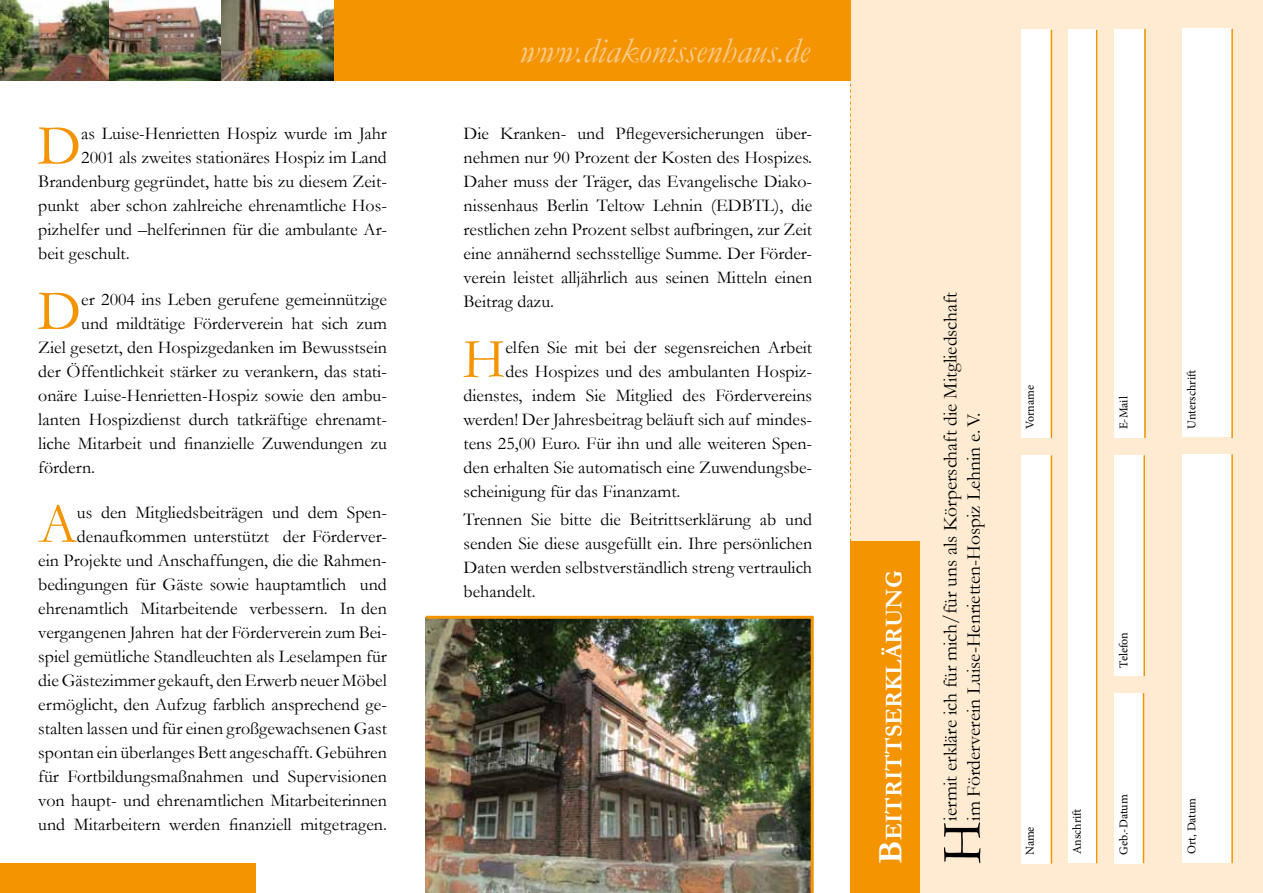
<style>
.page{position:relative;width:1263px;height:893px;background:#fff}
.page>*{position:absolute;margin:0;border:0;box-sizing:border-box;transform-origin:0 0}
.t1{font:57px "Garamond";color:#000}
.t2{font:56.55px "Garamond";color:#f39400}
.t3{font:italic 36px "Garamond";color:#fbcb8c}
.t4{font:700 24.15px "Garamond";color:#fff}
.t5{font:19.5px/23.4px "Garamond";color:#000}
.t6{font:18px/24px "Garamond";color:#000;text-align:justify}
.t7{font:12px "Minion Pro";letter-spacing:-.005em;color:#000}
.s1{font-size:34.5px}
</style>
<div class="page">
<div style="left:850px;top:0;width:413px;height:893px;background:#feebd2"></div>
<div style="left:850px;top:541px;width:70px;height:352px;background:#f39400"></div>
<div style="left:1021px;top:455px;width:30px;height:409px;background:#fff"></div>
<div style="left:1021px;top:30px;width:30px;height:408px;background:#fff"></div>
<div style="left:1068px;top:29px;width:29px;height:834px;background:#fff"></div>
<div style="left:1114px;top:693px;width:30px;height:170px;background:#fff"></div>
<div style="left:1114px;top:455px;width:30px;height:221px;background:#fff"></div>
<div style="left:1114px;top:30px;width:30px;height:408px;background:#fff"></div>
<div style="left:1182px;top:454px;width:50px;height:409px;background:#fff"></div>
<div style="left:1182px;top:29px;width:50px;height:408px;background:#fff"></div>
<hr style="left:1231px;top:454px;width:2px;height:409px;background:#f39400">
<hr style="left:1231px;top:29px;width:2px;height:409px;background:#f39400">
<hr style="left:1143px;top:693px;width:1px;height:170px;background:#f39400">
<hr style="left:1143px;top:455px;width:2px;height:221px;background:#f39400">
<hr style="left:1144px;top:29px;width:2px;height:409px;background:#f39400">
<hr style="left:1096px;top:30px;width:1px;height:833px;background:#f39400">
<hr style="left:1051px;top:455px;width:1px;height:409px;background:#f39400">
<hr style="left:1051px;top:30px;width:1px;height:408px;background:#f39400">
<svg style="left:850px;top:83px;width:1px;height:458px"></svg>
<div style="left:281px;top:0;width:570px;height:81px;background:#f39400"></div>
<img style="left:426px;top:617px;width:385px;height:276px">
<img style="left:0;top:0;width:334px;height:81px">
<div style="left:0;top:863px;width:255px;height:30px;background:#f39400"></div>
<hr style="left:427px;top:616px;width:385px;height:3px;background:#f39400">
<hr style="left:811px;top:619px;width:3px;height:274px;background:#f39400">
<h2 class="t2" style="left:38px;top:108px;width:45px">D</h2>
<p class="t6" style="left:81px;top:121px;width:307px">as Luise-Henrietten Hospiz wurde im Jahr</p>
<p class="t6" style="left:81px;top:145px;width:307px">2001 als zweites stationäres Hospiz im Land</p>
<p class="t6" style="left:38px;top:169px;width:350px">Brandenburg gegründet, hatte bis zu diesem Zeit-</p>
<p class="t6" style="left:38px;top:193px;width:350px">punkt aber schon zahlreiche ehrenamtliche Hos-</p>
<p class="t6" style="left:38px;top:217px;width:350px">pizhelfer und –helferinnen für die ambulante Ar-</p>
<p class="t6" style="left:38px;top:241px;width:93px">beit geschult.</p>
<h2 class="t2" style="left:38px;top:273px;width:45px">D</h2>
<p class="t6" style="left:81px;top:286px;width:307px">er 2004 ins Leben gerufene gemeinnützige</p>
<p class="t6" style="left:81px;top:310px;width:307px">und mildtätige Förderverein hat sich zum</p>
<p class="t6" style="left:38px;top:334px;width:350px">Ziel gesetzt, den Hospizgedanken im Bewusstsein</p>
<p class="t6" style="left:38px;top:358px;width:350px">der Öffentlichkeit stärker zu verankern, das stati-</p>
<p class="t6" style="left:38px;top:382px;width:350px">onäre Luise-Henrietten-Hospiz sowie den ambu-</p>
<p class="t6" style="left:38px;top:406px;width:350px">lanten Hospizdienst durch tatkräftige ehrenamt-</p>
<p class="t6" style="left:38px;top:430px;width:350px">liche Mitarbeit und finanzielle Zuwendungen zu</p>
<p class="t6" style="left:38px;top:454px;width:58px">fördern.</p>
<h2 class="t2" style="left:39px;top:486px;width:40px">A</h2>
<p class="t6" style="left:38px;top:500px;width:350px;text-align:right">us den Mitgliedsbeiträgen und dem Spen&shy;denaufkommen unterstützt der Förderver-<br>ein Projekte und Anschaffungen, die die Rahmen&shy;bedingungen für Gäste sowie hauptamtlich und ehrenamtlich Mitarbeitende verbessern. In den vergangenen Jahren hat der Förderverein zum Bei&shy;spiel gemütliche Standleuchten als Leselampen für die Gästezimmer gekauft, den Erwerb neuer Möbel ermöglicht, den Aufzug farblich ansprechend ge&shy;stalten lassen und für einen großgewachsenen Gast spontan ein überlanges Bett angeschafft. Gebühren für Fortbildungsmaßnahmen und Supervisionen von haupt- und ehrenamtlichen Mitarbeiterinnen und Mitarbeitern werden finanziell mitgetragen.</p>
<h3 class="t3" style="left:519px;top:26px;width:292px">www.diakonissenhaus.de</h3>
<p class="t6" style="left:463px;top:121px;width:350px">Die Kranken- und Pflegeversicherungen über&shy;nehmen nur 90 Prozent der Kosten des Hospizes.<br>Daher muss der Träger, das Evangelische Diako&shy;nissenhaus Berlin Teltow Lehnin (EDBTL), die restlichen zehn Prozent selbst aufbringen, zur Zeit eine annähernd sechsstellige Summe. Der Förder&shy;verein leistet alljährlich aus seinen Mitteln einen Beitrag dazu.</p>
<h2 class="t2" style="left:462px;top:321px;width:44px">H</h2>
<p class="t6" style="left:505px;top:334px;width:308px">elfen Sie mit bei der segensreichen Arbeit</p>
<p class="t6" style="left:505px;top:358px;width:308px">des Hospizes und des ambulanten Hospiz-</p>
<p class="t6" style="left:463px;top:382px;width:350px">dienstes, indem Sie Mitglied des Fördervereins</p>
<p class="t6" style="left:463px;top:406px;width:350px">werden! Der Jahresbeitrag beläuft sich auf mindes-</p>
<p class="t6" style="left:463px;top:430px;width:350px">tens 25,00 Euro. Für ihn und alle weiteren Spen-</p>
<p class="t6" style="left:463px;top:454px;width:350px">den erhalten Sie automatisch eine Zuwendungsbe-</p>
<p class="t6" style="left:463px;top:478px;width:219px">scheinigung für das Finanzamt.</p>
<p class="t6" style="left:463px;top:507px;width:350px">Trennen Sie bitte die Beitrittserklärung ab und senden Sie diese ausgefüllt ein. Ihre persönlichen Daten werden selbstverständlich streng vertraulich behandelt.</p>
<h3 class="t4" style="left:877px;top:864px;width:294px;rotate:-90deg"><span class="s1">B</span>eitrittserklärung</h3>
<p class="t5" style="left:938px;top:821px;width:531px;rotate:-90deg">iermit erkläre ich für mich/für uns als Körperschaft die Mitgliedschaft im Förderverein Luise-Henrietten-Hospiz Lehnin e.V.</p>
<h1 class="t1" style="left:924px;top:864px;width:45px;rotate:-90deg">H</h1>
<p class="t7" style="left:1022px;top:429px;width:46px;rotate:-90deg">Vorname</p>
<p class="t7" style="left:1115px;top:429px;width:35px;rotate:-90deg">E-Mail</p>
<p class="t7" style="left:1115px;top:668px;width:37px;rotate:-90deg">Telefon</p>
<p class="t7" style="left:1022px;top:855px;width:30px;rotate:-90deg">Name</p>
<p class="t7" style="left:1069px;top:854px;width:47px;rotate:-90deg">Anschrift</p>
<p class="t7" style="left:1115px;top:855px;width:62px;rotate:-90deg">Geb.-Datum</p>
<p class="t7" style="left:1183px;top:428px;width:60px;rotate:-90deg">Unterschrift</p>
<p class="t7" style="left:1183px;top:854px;width:58px;rotate:-90deg">Ort, Datum</p>
</div>
